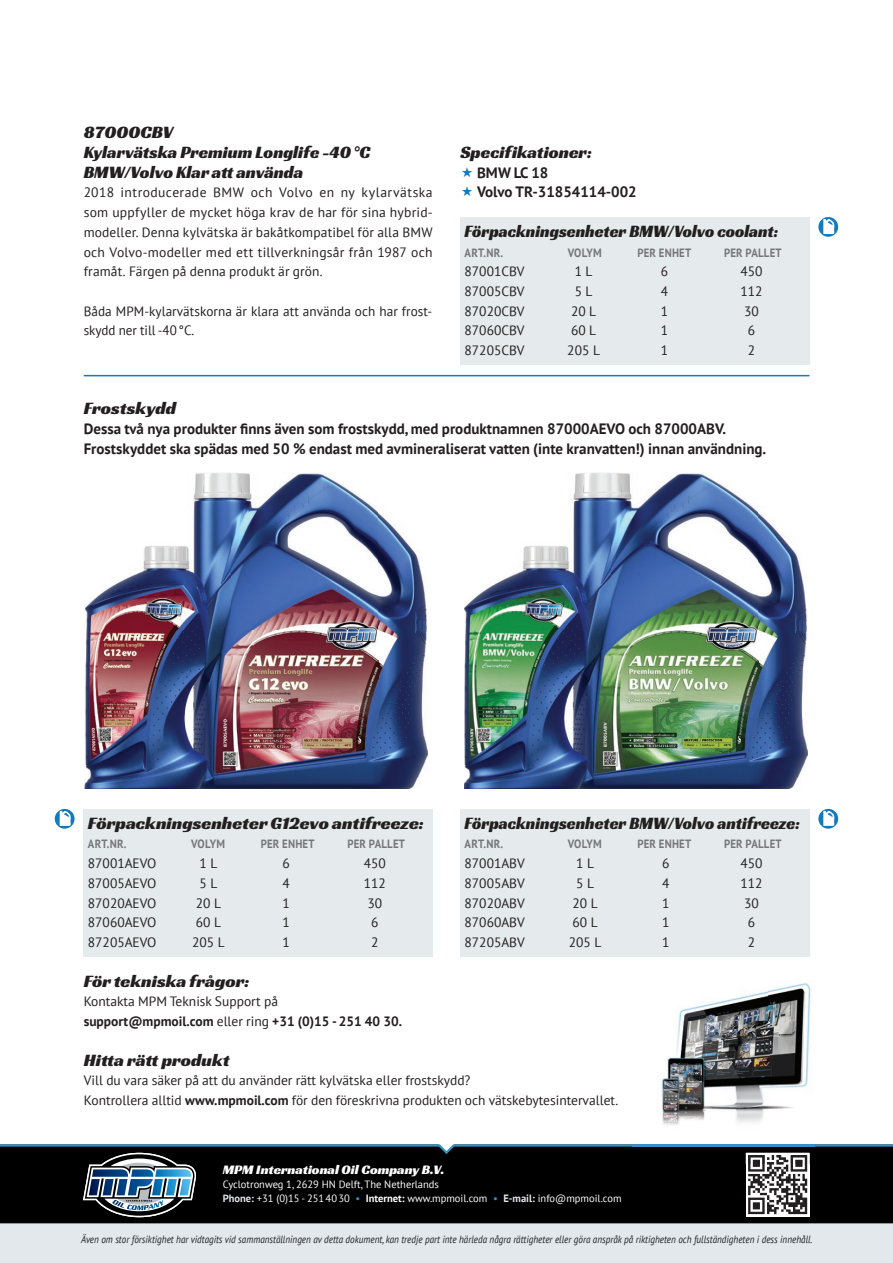
<style>
.page{position:relative;width:893px;height:1263px;background:#fff}
.page>*{position:absolute;margin:0;border:0;box-sizing:border-box;transform-origin:0 0}
.t1{font:18px/19.8px "Racing Sans One";color:#231f20}
.t2{font:18px "Racing Sans One";color:#231f20;scale:.9 1}
.t3{font:700 15px/19.8px "PT Sans";color:#231f20}
.t4{font:13.5px/19.6px "PT Sans";color:#231f20}
.t5{font:13.5px "Racing Sans One";color:#fff}
.t6{font:13.5px "PT Sans";letter-spacing:.03em;color:#231f20}
.t7{font:13.5px "PT Sans";letter-spacing:.04em;color:#231f20}
.t8{font:700 12px "PT Sans";letter-spacing:.02em;color:#757679;scale:.9 1}
.t9{font:italic 10.5px "PT Sans";color:#231f20;scale:.87 1}
.t10{font:10.5px "PT Sans";color:#fff}
.t11{font:10.5px "PT Sans";color:#378fc3}
.s1{font-weight:700}
.s2{font-weight:700;color:#e2e8eb}
</style>
<div class="page">
<img style="left:85px;top:472px;width:343px;height:317px">
<img style="left:464px;top:472px;width:343px;height:317px">
<div style="left:0;top:1219px;width:893px;height:44px;background:#e2e8eb"></div>
<div style="left:0;top:1217px;width:893px;height:6px;background:#000"></div>
<img style="left:80px;top:1217px;width:116px;height:3px">
<div style="left:460px;top:217px;width:349px;height:147px;background:#e5eaed"></div>
<div style="left:84px;top:809px;width:349px;height:147px;background:#e5eaed"></div>
<div style="left:460px;top:809px;width:349px;height:147px;background:#e5eaed"></div>
<img style="left:818px;top:808px;width:21px;height:21px">
<svg style="left:818px;top:809px;width:20px;height:20px"></svg>
<svg style="left:823px;top:811px;width:11px;height:15px"></svg>
<img style="left:54px;top:808px;width:20px;height:21px">
<svg style="left:55px;top:809px;width:20px;height:20px"></svg>
<svg style="left:60px;top:811px;width:11px;height:15px"></svg>
<img style="left:819px;top:217px;width:20px;height:20px">
<svg style="left:818px;top:217px;width:20px;height:20px"></svg>
<svg style="left:823px;top:219px;width:11px;height:15px"></svg>
<img style="left:661px;top:983px;width:150px;height:143px">
<svg style="left:0;top:1144px;width:893px;height:73px;background:#14191d"></svg>
<hr style="left:84px;top:375px;width:725px;height:1px;background:#107bc1">
<h1 class="t1" style="left:84px;top:122px;width:288px">87000CBV<br>Kylarvätska Premium Longlife -40 C°<br>BMW/Volvo Klar att använda</h1>
<p class="t7" style="left:361px;top:184px;width:73px">kylarvätska</p>
<p class="t4" style="left:84px;top:182px;width:32px">2018</p>
<p class="t4" style="left:84px;top:222px;width:350px">modeller. Denna kylvätska är bakåtkompatibel för alla BMW</p>
<p class="t6" style="left:121px;top:184px;width:87px">introducerade</p>
<p class="t4" style="left:213px;top:182px;width:33px">BMW</p>
<p class="t4" style="left:251px;top:182px;width:23px">och</p>
<p class="t4" style="left:279px;top:182px;width:35px">Volvo</p>
<p class="t4" style="left:319px;top:182px;width:16px">en</p>
<p class="t4" style="left:341px;top:182px;width:16px">ny</p>
<p class="t4" style="left:84px;top:202px;width:350px">som uppfyller de mycket höga krav de har för sina hybrid-</p>
<p class="t4" style="left:84px;top:242px;width:350px">och Volvo-modeller med ett tillverkningsår från 1987 och framåt. Färgen på denna produkt är grön.</p>
<p class="t4" style="left:84px;top:301px;width:350px">Båda MPM-kylarvätskorna är klara att använda och har frost-</p>
<p class="t4" style="left:84px;top:321px;width:112px">skydd ner till -40 .C°</p>
<h1 class="t1" style="left:460px;top:142px;width:133px">Specifikationer:</h1>
<p class="t3" style="left:477px;top:162px;width:161px">BMW LC 18<br>Volvo TR-31854114-002</p>
<h1 class="t2" style="left:465px;top:219px;width:350px">Förpackningsenheter BMW/Volvo coolant:</h1>
<p class="t8" style="left:724px;top:244px;width:66px">PER PALLET</p>
<p class="t8" style="left:568px;top:244px;width:39px">VOLYM</p>
<p class="t8" style="left:465px;top:244px;width:44px">ART.NR.</p>
<p class="t8" style="left:637px;top:244px;width:61px">PER ENHET</p>
<p class="t4" style="left:465px;top:261px;width:62px">87001CBV</p>
<p class="t4" style="left:575px;top:261px;width:19px">L1</p>
<p class="t4" style="left:661px;top:261px;width:9px">6</p>
<p class="t4" style="left:740px;top:261px;width:24px">450</p>
<p class="t4" style="left:465px;top:281px;width:62px">87005CBV</p>
<p class="t4" style="left:575px;top:281px;width:19px">L5</p>
<p class="t4" style="left:661px;top:281px;width:9px">4</p>
<p class="t4" style="left:740px;top:281px;width:24px">112</p>
<p class="t4" style="left:465px;top:301px;width:62px">87020CBV</p>
<p class="t4" style="left:571px;top:301px;width:27px">20L</p>
<p class="t4" style="left:661px;top:301px;width:9px">1</p>
<p class="t4" style="left:744px;top:301px;width:16px">30</p>
<p class="t4" style="left:465px;top:320px;width:62px">87060CBV</p>
<p class="t4" style="left:571px;top:320px;width:27px">60L</p>
<p class="t4" style="left:661px;top:320px;width:9px">1</p>
<p class="t4" style="left:748px;top:320px;width:9px">6</p>
<p class="t4" style="left:465px;top:340px;width:62px">87205CBV</p>
<p class="t4" style="left:567px;top:340px;width:34px">205 L</p>
<p class="t4" style="left:661px;top:340px;width:9px">1</p>
<p class="t4" style="left:748px;top:340px;width:9px">2</p>
<h1 class="t1" style="left:84px;top:398px;width:94px">Frostskydd</h1>
<p class="t3" style="left:84px;top:419px;width:684px">Dessa två nya produkter finns även som frostskydd, med produktnamnen 87000AEVO och 87000ABV.<br>Frostskyddet ska spädas med 50 % endast med avmineraliserat vatten (inte kranvatten!) innan användning.</p>
<h1 class="t1" style="left:88px;top:812px;width:337px">Förpackningsenheter G12evo antifreeze:</h1>
<p class="t8" style="left:347px;top:836px;width:66px">PER PALLET</p>
<p class="t8" style="left:191px;top:836px;width:39px">VOLYM</p>
<p class="t8" style="left:88px;top:836px;width:44px">ART.NR.</p>
<p class="t8" style="left:261px;top:836px;width:61px">PER ENHET</p>
<h1 class="t2" style="left:465px;top:811px;width:374px">Förpackningsenheter BMW/Volvo antifreeze:</h1>
<p class="t8" style="left:724px;top:836px;width:66px">PER PALLET</p>
<p class="t8" style="left:568px;top:836px;width:39px">VOLYM</p>
<p class="t8" style="left:465px;top:836px;width:44px">ART.NR.</p>
<p class="t8" style="left:637px;top:836px;width:61px">PER ENHET</p>
<p class="t4" style="left:88px;top:853px;width:70px">87001AEVO</p>
<p class="t4" style="left:199px;top:853px;width:19px">L1</p>
<p class="t4" style="left:282px;top:853px;width:9px">6</p>
<p class="t4" style="left:364px;top:853px;width:24px">450</p>
<p class="t4" style="left:465px;top:853px;width:62px">87001ABV</p>
<p class="t4" style="left:576px;top:853px;width:19px">L1</p>
<p class="t4" style="left:662px;top:853px;width:9px">6</p>
<p class="t4" style="left:740px;top:853px;width:24px">450</p>
<p class="t4" style="left:88px;top:873px;width:70px">87005AEVO</p>
<p class="t4" style="left:199px;top:873px;width:19px">L5</p>
<p class="t4" style="left:282px;top:873px;width:9px">4</p>
<p class="t4" style="left:364px;top:873px;width:24px">112</p>
<p class="t4" style="left:465px;top:873px;width:62px">87005ABV</p>
<p class="t4" style="left:576px;top:873px;width:19px">L5</p>
<p class="t4" style="left:662px;top:873px;width:9px">4</p>
<p class="t4" style="left:740px;top:873px;width:24px">112</p>
<p class="t4" style="left:88px;top:893px;width:70px">87020AEVO</p>
<p class="t4" style="left:196px;top:893px;width:27px">20L</p>
<p class="t4" style="left:282px;top:893px;width:9px">1</p>
<p class="t4" style="left:367px;top:893px;width:16px">30</p>
<p class="t4" style="left:465px;top:893px;width:62px">87020ABV</p>
<p class="t4" style="left:572px;top:893px;width:27px">20L</p>
<p class="t4" style="left:662px;top:893px;width:9px">1</p>
<p class="t4" style="left:744px;top:893px;width:16px">30</p>
<p class="t4" style="left:88px;top:912px;width:70px">87060AEVO</p>
<p class="t4" style="left:196px;top:912px;width:27px">60L</p>
<p class="t4" style="left:282px;top:912px;width:9px">1</p>
<p class="t4" style="left:371px;top:912px;width:9px">6</p>
<p class="t4" style="left:465px;top:912px;width:62px">87060ABV</p>
<p class="t4" style="left:572px;top:912px;width:27px">60L</p>
<p class="t4" style="left:662px;top:912px;width:9px">1</p>
<p class="t4" style="left:748px;top:912px;width:9px">6</p>
<p class="t4" style="left:88px;top:932px;width:70px">87205AEVO</p>
<p class="t4" style="left:192px;top:932px;width:34px">205 L</p>
<p class="t4" style="left:282px;top:932px;width:9px">1</p>
<p class="t4" style="left:371px;top:932px;width:9px">2</p>
<p class="t4" style="left:465px;top:932px;width:62px">87205ABV</p>
<p class="t4" style="left:569px;top:932px;width:34px">205 L</p>
<p class="t4" style="left:662px;top:932px;width:9px">1</p>
<p class="t4" style="left:748px;top:932px;width:9px">2</p>
<h1 class="t1" style="left:84px;top:970px;width:167px">Förtekniskafrågor:</h1>
<p class="t4" style="left:84px;top:991px;width:320px">Kontakta MPM Teknisk Support på <span class="s1">support@mpmoil.com</span> eller ring <span class="s1">+31 (0) 15 -251 40 30.</span></p>
<h1 class="t1" style="left:84px;top:1049px;width:148px">Hitta rätt produkt</h1>
<p class="t4" style="left:84px;top:1070px;width:536px">Vill du vara säker på att du använder rätt kylvätska eller frostskydd?<br>Kontrollera alltid <span class="s1">www.mpmoil.com</span> för den föreskrivna produkten och vätskebytesintervallet.</p>
<p class="t5" style="left:223px;top:1161px;width:223px">MPM International Oil Company B .V.</p>
<p class="t10" style="left:223px;top:1178px;width:218px">Cyclotronweg 1, 2629 HN Delft, The Netherlands</p>
<p class="t10" style="left:223px;top:1192px;width:129px"><span class="s2">Phone:</span> +31 )0( 15 - 2514030</p>
<p class="t9" style="left:81px;top:1233px;width:842px">Även om stor försiktighet har vidtagits vid sammanställningen av detta dokument, kan tredje part inte härleda några rättigheter eller göra anspråk på riktigheten och fullständigheten i dess innehåll.</p>
<p class="t10" style="left:503px;top:1192px;width:120px"><span class="s2">-E mail:</span> info@mpmoil.com</p>
<p class="t10" style="left:366px;top:1192px;width:123px"><span class="s1">Internet:</span> www.mpmoil.com</p>
<p class="t11" style="left:355px;top:1192px;width:6px">•</p>
<p class="t11" style="left:493px;top:1192px;width:6px">•</p>
</div>
